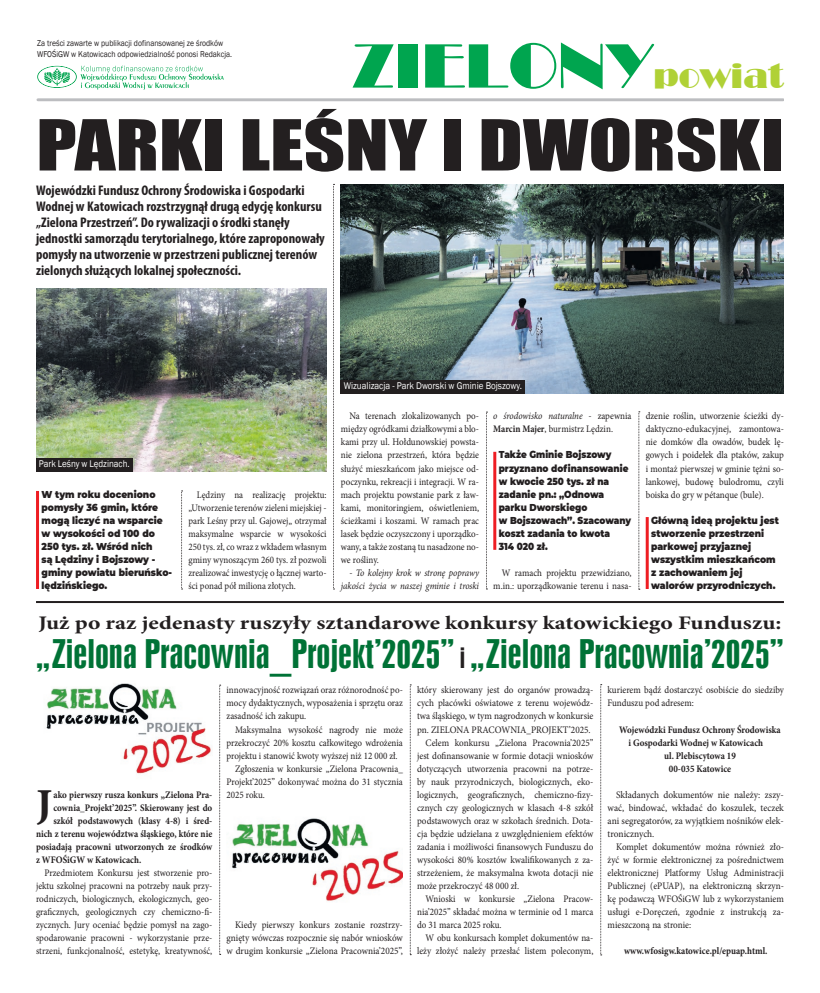
<style>
.page{position:relative;width:820px;height:993px;background:#fff}
.page>*{position:absolute;margin:0;border:0;box-sizing:border-box;transform-origin:0 0}
.Tekst{font:64.9px "Impact";color:#231f20;scale:1.24 1}
.t1{font:64.9px "Bravo";color:#00a54f}
.Tekst-2{font:700 42.6px "Minion Pro";color:#231f20;scale:1.06 1}
.Tekst-3{font:36.9px "Swis 924 EU";color:#007236;scale:1.18 1}
.Tekst-4{font:700 19.2px "Minion Pro";color:#231f20;scale:1.23 1}
.Tekst-5{font:700 condensed 14px/16px "Myriad Pro";color:#231f20}
.Tekst-6{font:10px/13px "Minion Pro";color:#231f20;text-align:justify;scale:.9 1}
.Tekst-7{font:10px/13px "Minion Pro";color:#231f20;text-align:justify;scale:.91 1}
.Tekst-8{font:700 10px/13px "Minion Pro";color:#231f20;scale:.9 1}
.t2{font:900 10px/13px "Montserrat";color:#231f20;scale:.91 1}
.Tekst-9{font:10px/13px "Minion Pro";color:#231f20;text-align:justify;scale:.92 1}
.Tekst-10{font:10px/13px "Minion Pro";color:#231f20;text-align:justify;scale:.89 1}
.t3{font:900 10px/13px "Montserrat";color:#231f20;scale:.88 1}
.Tekst-11{font:10px/13px "Minion Pro";color:#231f20;text-align:justify;scale:.94 1}
.Tekst-12{font:italic 10px/13px "Minion Pro";letter-spacing:-.01em;color:#231f20;text-align:right;scale:.9 1}
.podpis_pod_foto{font:10px "Franklin Gothic";color:#fff;scale:.9 1}
.podpis_pod_foto-2{font:10px "Franklin Gothic";color:#fff;scale:.89 1}
.t4{font:8.7px/10.7px "Franklin Gothic";color:#231f20;scale:.88 1}
.s1{font-size:35.2px;color:#b0d136}
.s2{font-style:italic}
.s3{font-weight:700}
.s4{font-size:26.3px;color:#231f20}
</style>
<div class="page">
<hr style="left:38px;top:98px;width:744px;height:3px;background:#bcbdc0">
<svg style="left:37px;top:66px;width:187px;height:23px"></svg>
<img style="left:36px;top:289px;width:290px;height:182px">
<img style="left:46px;top:683px;width:165px;height:91px">
<img style="left:232px;top:818px;width:171px;height:83px">
<hr style="left:36px;top:601px;width:747px;height:2px;background:#231f20">
<svg style="left:219px;top:684px;width:2px;height:270px"></svg>
<svg style="left:410px;top:684px;width:1px;height:271px"></svg>
<svg style="left:600px;top:684px;width:1px;height:271px"></svg>
<hr style="left:36px;top:491px;width:3px;height:97px;background:#ee1d23">
<div style="left:36px;top:458px;width:97px;height:13px;background:#231f20"></div>
<img style="left:341px;top:184px;width:442px;height:209px">
<hr style="left:493px;top:451px;width:3px;height:98px;background:#ee1d23">
<hr style="left:645px;top:517px;width:3px;height:71px;background:#ee1d23">
<div style="left:341px;top:380px;width:183px;height:13px;background:#231f20"></div>
<svg style="left:181px;top:490px;width:1px;height:99px"></svg>
<svg style="left:333px;top:184px;width:1px;height:405px"></svg>
<svg style="left:486px;top:411px;width:1px;height:178px"></svg>
<svg style="left:638px;top:411px;width:1px;height:178px"></svg>
<p class="t4" style="left:37px;top:38px;width:223px">Za treści zawarte w publikacji dofinansowanej ze środków<br>WFOŚiGW w Katowicach odpowiedzialność ponosi Redakcja.</p>
<p class="t1" style="left:351px;top:30px;width:433px">ZIELONY<span class="s1">powiat</span></p>
<p class="Tekst" style="left:36px;top:95px;width:604px">PARKI LEŚNY I DWORSKI</p>
<p class="Tekst-5" style="left:36px;top:182px;width:290px">Wojewódzki Fundusz Ochrony Środowiska i Gospodarki Wodnej w Katowicach rozstrzygnął drugą edycję konkursu „Zielona Przestrzeń”. Do rywalizacji o środki stanęły jednostki samorządu terytorialnego, które zaproponowały pomysły na utworzenie w przestrzeni publicznej terenów zielonych służących lokalnej społeczności.</p>
<p class="podpis_pod_foto-2" style="left:39px;top:457px;width:104px">Park Leśny w Lędzinach.</p>
<p class="t2" style="left:42px;top:487px;width:145px">W tym roku doceniono pomysły 36 gmin, które mogą liczyć na wsparcie w wysokości od 100 do<br>250 tys. zł. Wśród nich<br>są Lędziny i Bojszowy - gminy powiatu bieruńsko&shy;lędzińskiego.</p>
<p class="Tekst-10" style="left:188px;top:488px;width:157px;text-indent:9px">Lędziny na realizację projektu: „Utworzenie terenów zieleni miejskiej - park Leśny przy ul. Gajowej„ otrzymał maksymalne wsparcie w wysokości 250 tys. zł, co wraz z wkładem własnym gminy wynoszącym 260 tys. zł pozwoli zrealizować inwestycję o łącznej warto&shy;ści ponad pół miliona złotych.</p>
<p class="podpis_pod_foto" style="left:343px;top:379px;width:199px">Wizualizacja - Park Dworski w Gminie Bojszowy.</p>
<p class="Tekst-6" style="left:341px;top:409px;width:155px;text-indent:9px">Na terenach zlokalizowanych po&shy;między ogródkami działkowymi a blo&shy;kami przy ul. Hołdunowskiej powsta&shy;nie zielona przestrzeń, która będzie służyć mieszkańcom jako miejsce od&shy;poczynku, rekreacji i integracji. W ra&shy;mach projektu powstanie park z ław&shy;kami, monitoringiem, oświetleniem, ścieżkami i koszami. W ramach prac lasek będzie oczyszczony i uporządko&shy;wany, a także zostaną tu nasadzone no&shy;we rośliny.</p>
<p class="Tekst-12" style="left:341px;top:566px;width:155px">- To kolejny krok w stronę poprawy jakości życia w naszej gminie i troski</p>
<p class="Tekst-6" style="left:493px;top:409px;width:155px"><span class="s2">o środowisko naturalne</span> - zapewnia<br><span class="s3">Marcin Majer</span>, burmistrz Lędzin.</p>
<p class="t3" style="left:498px;top:447px;width:152px">Także Gminie Bojszowy przyznano dofinansowanie w kwocie 250 tys. zł na zadanie pn.: „Odnowa parku Dworskiego<br>w Bojszowach”. Szacowany koszt zadania to kwota<br>314 020 zł.</p>
<p class="Tekst-6" style="left:493px;top:566px;width:155px;text-align:right">W ramach projektu przewidziano, m.in.: uporządkowanie terenu i nasa-</p>
<p class="Tekst-6" style="left:645px;top:409px;width:155px">dzenie roślin, utworzenie ścieżki dy&shy;daktyczno-edukacyjnej, zamontowa&shy;nie domków dla owadów, budek lę&shy;gowych i poidełek dla ptaków, zakup i montaż pierwszej w gminie tężni so&shy;lankowej, budowę bulodromu, czyli boiska do gry w pétanque (bule).</p>
<p class="t2" style="left:651px;top:513px;width:142px">Główną ideą projektu jest stworzenie przestrzeni parkowej przyjaznej wszystkim mieszkańcom z zachowaniem jej walorów przyrodniczych.</p>
<p class="Tekst-4" style="left:38px;top:609px;width:605px">Już po raz jedenasty ruszyły sztandarowe konkursy katowickiego Funduszu:</p>
<p class="Tekst-3" style="left:36px;top:631px;width:635px">„Zielona Pracownia_Projekt’2025” <span class="s4">i</span> „Zielona Pracownia’2025”</p>
<p class="Tekst-2" style="left:36px;top:774px;width:17px">J</p>
<p class="Tekst-8" style="left:53px;top:787px;width:178px">ako pierwszy rusza konkurs „Zielona Pra-</p>
<p class="Tekst-8" style="left:53px;top:800px;width:178px">cownia_Projekt’2025”. Skierowany jest do</p>
<p class="Tekst-8" style="left:53px;top:813px;width:178px">szkół podstawowych (klasy 4-8) i śred-</p>
<p class="Tekst-8" style="left:36px;top:826px;width:197px">nich z terenu województwa śląskiego, które nie</p>
<p class="Tekst-8" style="left:36px;top:839px;width:197px">posiadają pracowni utworzonych ze środków</p>
<p class="Tekst-8" style="left:36px;top:852px;width:118px">z WFOŚiGW w Katowicach.</p>
<p class="Tekst-6" style="left:36px;top:866px;width:197px;text-indent:9px">Przedmiotem Konkursu jest stworzenie pro&shy;jektu szkolnej pracowni na potrzeby nauk przy&shy;rodniczych, biologicznych, ekologicznych, geo&shy;graficznych, geologicznych czy chemiczno-fi&shy;zycznych. Jury oceniać będzie pomysł na zago&shy;spodarowanie pracowni - wykorzystanie prze&shy;strzeni, funkcjonalność, estetykę, kreatywność,</p>
<p class="Tekst-6" style="left:226px;top:683px;width:197px">innowacyjność rozwiązań oraz różnorodność po&shy;mocy dydaktycznych, wyposażenia i sprzętu oraz zasadność ich zakupu.</p>
<p class="Tekst-6" style="left:226px;top:722px;width:197px;text-indent:9px">Maksymalna wysokość nagrody nie może przekroczyć 20% kosztu całkowitego wdrożenia projektu i stanowić kwoty wyższej niż 12 000 zł.</p>
<p class="Tekst-6" style="left:226px;top:761px;width:197px;text-indent:9px">Zgłoszenia w konkursie „Zielona Pracownia_ Projekt’2025” dokonywać można do 31 stycznia 2025 roku.</p>
<p class="Tekst-9" style="left:226px;top:918px;width:193px;text-indent:9px">Kiedy pierwszy konkurs zostanie rozstrzy&shy;gnięty wówczas rozpocznie się nabór wniosków w drugim konkursie „Zielona Pracownia’2025”,</p>
<p class="Tekst-9" style="left:417px;top:683px;width:193px">który skierowany jest do organów prowadzą&shy;cych placówki oświatowe z terenu wojewódz&shy;twa śląskiego, w tym nagrodzonych w konkursie pn. ZIELONA PRACOWNIA_PROJEKT’2025.</p>
<p class="Tekst-7" style="left:417px;top:735px;width:195px;text-indent:9px">Celem konkursu „Zielona Pracownia’2025” jest dofinansowanie w formie dotacji wniosków dotyczących utworzenia pracowni na potrze&shy;by nauk przyrodniczych, biologicznych, eko&shy;logicznych, geograficznych, chemiczno-fizy&shy;cznych czy geologicznych w klasach 4-8 szkół podstawowych oraz w szkołach średnich. Dota&shy;cja będzie udzielana z uwzględnieniem efektów zadania i możliwości finansowych Funduszu do wysokości 80% kosztów kwalifikowanych z za&shy;strzeżeniem, że maksymalna kwota dotacji nie może przekroczyć 48 000 zł.</p>
<p class="Tekst-6" style="left:417px;top:892px;width:197px;text-indent:9px">Wnioski w konkursie „Zielona Pracow&shy;nia’2025” składać można w terminie od 1 marca do 31 marca 2025 roku.</p>
<p class="Tekst-6" style="left:417px;top:931px;width:197px;text-align:right">W obu konkursach komplet dokumentów na&shy;leży złożyć należy przesłać listem poleconym,</p>
<p class="Tekst-6" style="left:607px;top:683px;width:197px">kurierem bądź dostarczyć osobiście do siedziby<br>Funduszu pod adresem:</p>
<p class="Tekst-8" style="left:628px;top:722px;width:171px;text-indent:-9px">Wojewódzki Fundusz Ochrony Środowiska i Gospodarki Wodnej w Katowicach</p>
<p class="Tekst-8" style="left:664px;top:748px;width:81px">ul. Plebiscytowa 19</p>
<p class="Tekst-8" style="left:668px;top:761px;width:71px">00-035 Katowice</p>
<p class="Tekst-11" style="left:607px;top:787px;width:189px;text-indent:9px">Składanych dokumentów nie należy: zszy&shy;wać, bindować, wkładać do koszulek, teczek ani segregatorów, za wyjątkiem nośników elek&shy;tronicznych.</p>
<p class="Tekst-7" style="left:607px;top:840px;width:195px;text-indent:9px">Komplet dokumentów można również zło&shy;żyć w formie elektronicznej za pośrednictwem elektronicznej Platformy Usług Administracji Publicznej (ePUAP), na elektroniczną skrzyn&shy;kę podawczą WFOŚiGW lub z wykorzystaniem usługi e-Doręczeń, zgodnie z instrukcją za&shy;mieszczoną na stronie:</p>
<p class="Tekst-8" style="left:623px;top:944px;width:161px">www.wfosigw.katowice.pl/epuap.html.</p>
</div>
